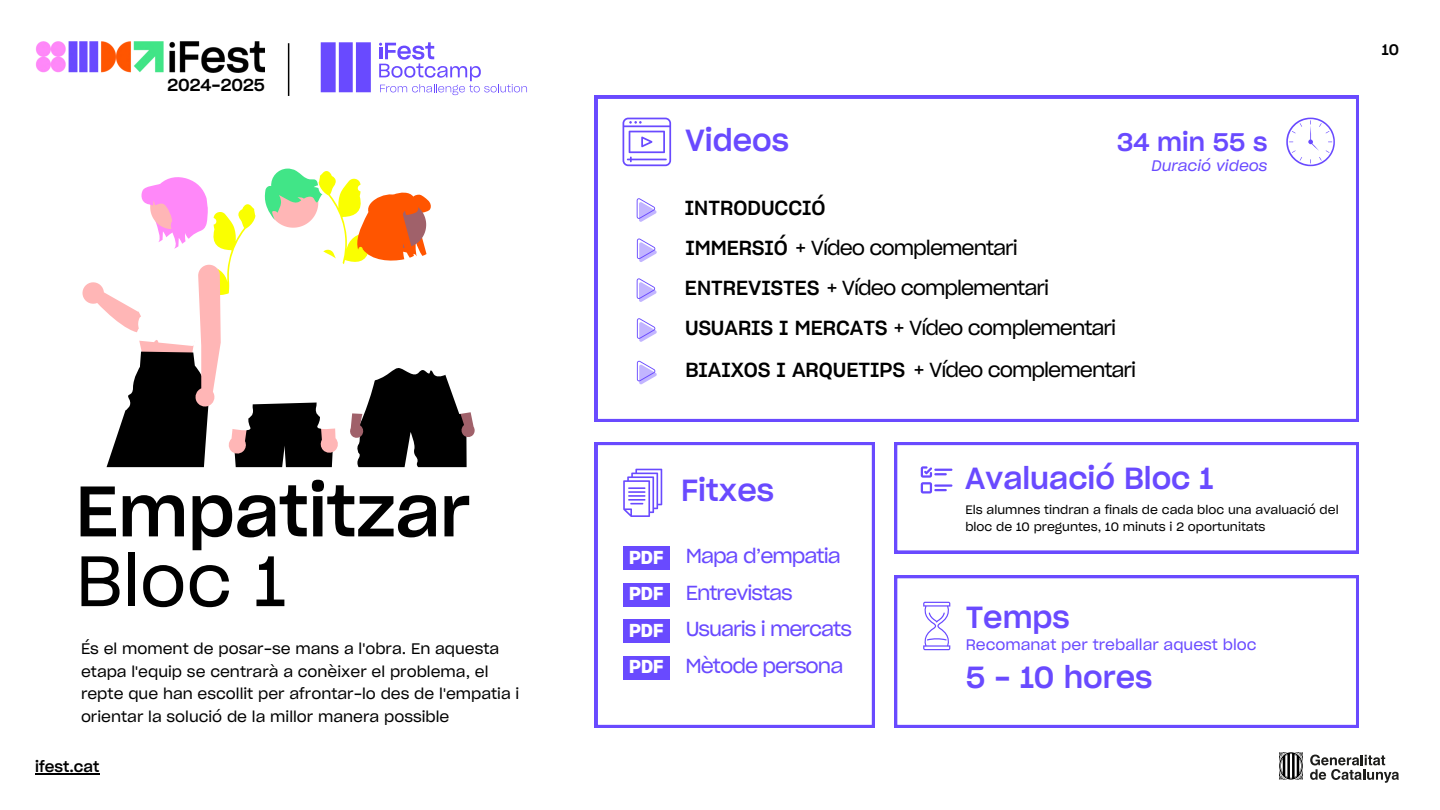
<style>
.page{position:relative;width:1440px;height:810px;background:#fff}
.page>*{position:absolute;margin:0;border:0;box-sizing:border-box;transform-origin:0 0}
.t1{font:70px/69.8px "Sharp Grotesk Medium 20";color:#000}
.t2{font:30px "Sharp Grotesk Medium 20";color:#694aff}
.t3{font:25px "Sharp Grotesk Medium 20";color:#694aff}
.t4{font:20px "Sharp Grotesk Book 20";letter-spacing:-.05em;color:#000}
.t5{font:20px "Sharp Grotesk Book 20";letter-spacing:-.05em;color:#694aff}
.t6{font:20px "Sharp Grotesk Medium 20";color:#000}
.t7{font:18.3px "Sharp Grotesk Semi Bold 20";color:#fff}
.t8{font:17px "Sharp Grotesk Medium 20";color:#000}
.t9{font:15px/22.5px "Sharp Grotesk Book 20";color:#000}
.t10{font:15px "Sharp Grotesk Book 20";color:#694aff}
.t11{font:15px "Sharp Grotesk Book Italic 20";color:#694aff}
.t12{font:15px "Sharp Grotesk Medium 20";color:#000}
.t13{font:12px/16.5px "Sharp Grotesk Book 20";color:#000}
.s1{font-family:"Sharp Grotesk Book 20"}
.s2{font-family:"Sharp Grotesk Medium 20"}
</style>
<div class="page">
<svg style="left:379px;top:42px;width:148px;height:53px"></svg>
<svg style="left:321px;top:42px;width:50px;height:50px;background:#7d62ff"></svg>
<img style="left:35px;top:42px;width:230px;height:30px">
<hr style="left:288px;top:43px;width:1px;height:53px;background:#000">
<svg style="left:82px;top:168px;width:393px;height:299px"></svg>
<svg style="left:595px;top:96px;width:764px;height:326px"></svg>
<svg style="left:595px;top:442px;width:280px;height:286px"></svg>
<svg style="left:894px;top:575px;width:465px;height:153px"></svg>
<div style="left:623px;top:546px;width:47px;height:24px;background:#694aff"></div>
<div style="left:623px;top:583px;width:47px;height:24px;background:#694aff"></div>
<div style="left:623px;top:619px;width:47px;height:24px;background:#694aff"></div>
<div style="left:623px;top:656px;width:47px;height:24px;background:#694aff"></div>
<svg style="left:623px;top:118px;width:48px;height:48px"></svg>
<svg style="left:623px;top:469px;width:39px;height:48px"></svg>
<svg style="left:1286px;top:118px;width:49px;height:48px"></svg>
<svg style="left:637px;top:198px;width:19px;height:24px"></svg>
<svg style="left:637px;top:238px;width:19px;height:24px"></svg>
<svg style="left:637px;top:278px;width:19px;height:24px"></svg>
<svg style="left:637px;top:318px;width:19px;height:24px"></svg>
<svg style="left:637px;top:361px;width:19px;height:23px"></svg>
<svg style="left:921px;top:602px;width:32px;height:48px"></svg>
<svg style="left:894px;top:442px;width:465px;height:111px"></svg>
<svg style="left:921px;top:466px;width:31px;height:27px"></svg>
<hr style="left:35px;top:773px;width:64px;height:1px;background:#000">
<svg style="left:1279px;top:752px;width:24px;height:28px"></svg>
<svg style="left:1310px;top:755px;width:89px;height:28px"></svg>
<h6 class="t8" style="left:168px;top:77px;width:99px">2024-2025</h6>
<h4 class="t1" style="left:76px;top:480px;width:396px">Empatitzar<br><span class="s1">Bloc 1</span></h4>
<h5 class="t9" style="left:81px;top:638px;width:440px">És el moment de posar-se mans a l'obra. En aquesta etapa l'equip se centrarà a conèixer el problema, el repte que han escollit per afrontar-lo des de l'empatia i orientar la solució de la millor manera possible</h5>
<h4 class="t12" style="left:35px;top:760px;width:66px">ifest.cat</h4>
<p class="t2" style="left:685px;top:127px;width:105px">Videos</p>
<p class="t3" style="left:1117px;top:131px;width:152px">34 min 55 s</p>
<h4 class="t11" style="left:1151px;top:159px;width:118px">Duració videos</h4>
<p class="t6" style="left:685px;top:199px;width:142px">INTRODUCCIÓ</p>
<p class="t4" style="left:685px;top:239px;width:334px"><span class="s2">IMMERSIÓ</span> + Vídeo complementari</p>
<p class="t4" style="left:685px;top:279px;width:366px"><span class="s2">ENTREVISTES</span> + Vídeo complementari</p>
<p class="t4" style="left:685px;top:319px;width:433px"><span class="s2">USUARIS I MERCATS</span> + Vídeo complementari</p>
<p class="t4" style="left:685px;top:361px;width:452px"><span class="s2">BIAIXOS I ARQUETIPS</span> + Vídeo complementari</p>
<p class="t7" style="left:629px;top:549px;width:36px">PDF</p>
<p class="t7" style="left:629px;top:586px;width:36px">PDF</p>
<h1 class="t7" style="left:629px;top:622px;width:36px">PDF</h1>
<p class="t7" style="left:629px;top:659px;width:36px">PDF</p>
<h4 class="t2" style="left:681px;top:477px;width:95px">Fitxes</h4>
<h5 class="t5" style="left:686px;top:547px;width:157px">Mapa d’empatia</h5>
<p class="t5" style="left:686px;top:584px;width:109px">Entrevistas</p>
<h4 class="t5" style="left:686px;top:620px;width:168px">Usuaris i mercats</h4>
<h5 class="t5" style="left:685px;top:657px;width:159px">Mètode persona</h5>
<p class="t2" style="left:965px;top:465px;width:250px">Avaluació Bloc 1</p>
<h2 class="t13" style="left:965px;top:503px;width:375px">Els alumnes tindran a finals de cada bloc una avaluació del bloc de 10 preguntes, 10 minuts i 2 oportunitats</h2>
<h5 class="t2" style="left:966px;top:604px;width:106px">Temps</h5>
<h4 class="t10" style="left:966px;top:638px;width:292px">Recomanat per treballar aquest bloc</h4>
<h4 class="t2" style="left:966px;top:664px;width:188px">5 - 10 hores</h4>
<h4 class="t12" style="left:1382px;top:43px;width:19px">10</h4>
</div>
